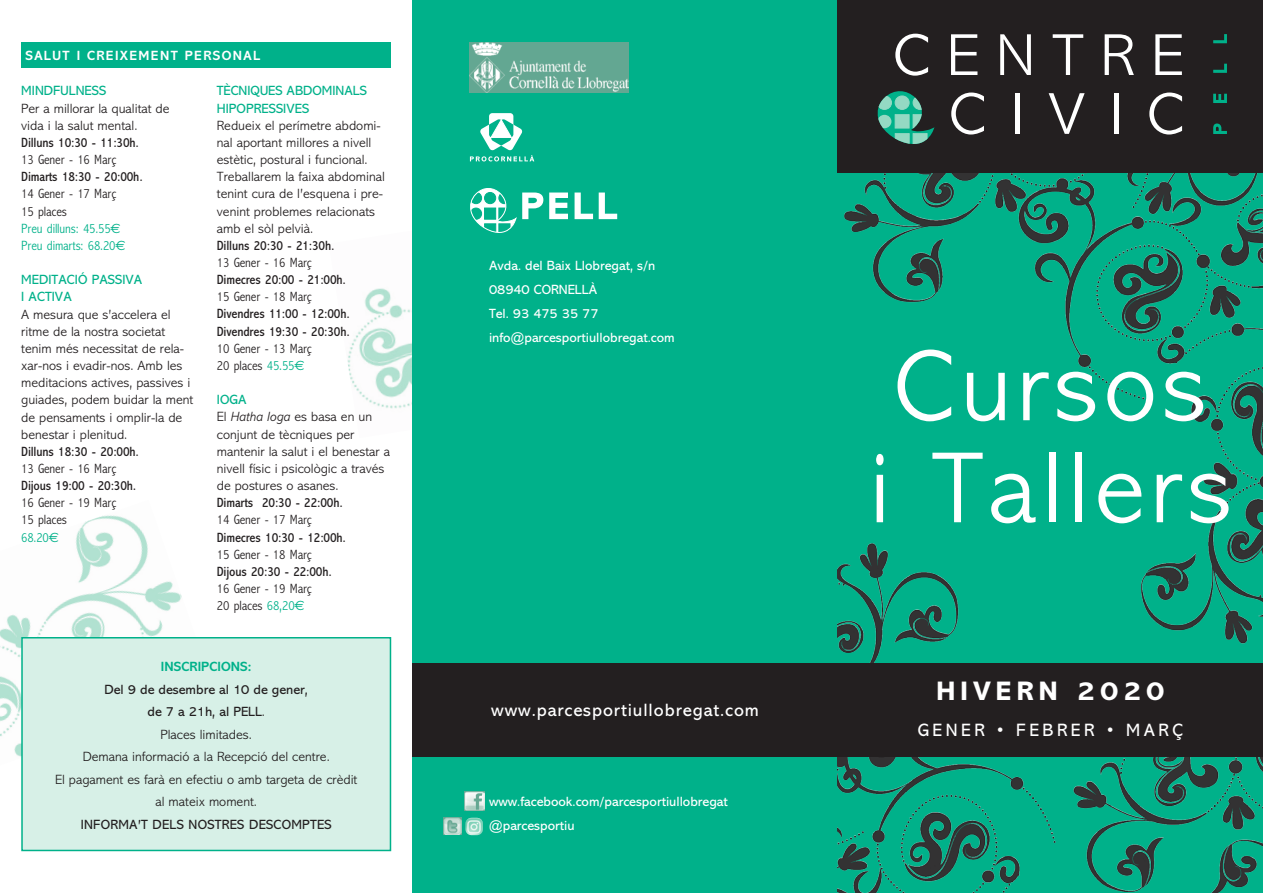
<style>
.page{position:relative;width:1263px;height:893px;background:#fff}
.page>*{position:absolute;margin:0;border:0;box-sizing:border-box;transform-origin:0 0}
.t1{font:300 102px "M Abadi";letter-spacing:.05em;color:#fff}
.t2{font:800 27px "M Abadi";letter-spacing:.2em;color:#fff}
.t3{font:18px "M Abadi";letter-spacing:.05em;color:#fff}
.t4{font:18px "M Abadi";letter-spacing:.2em;color:#fff}
.t5{font:300 13.5px/17.1px "M Abadi";color:#231f20}
.t6{font:condensed 13.5px "M Abadi";color:#231f20}
.t7{font:300 condensed 13.5px "M Abadi";color:#231f20}
.t8{font:13.5px "M Abadi";color:#fff}
.t9{font:13.5px "M Abadi";letter-spacing:.01em;color:#231f20}
.t10{font:13.5px/17.1px "M Abadi";letter-spacing:.005em;color:#00b18a}
.t11{font:300 condensed 13.5px "M Abadi";color:#00b18a}
.t12{font:700 13.5px "M Abadi";letter-spacing:.1em;color:#fff}
.t13{font:700 13.5px "M Abadi";letter-spacing:.005em;color:#00b18a}
.s1{font-family:"Euro Sans";font-weight:400;font-stretch:normal}
.s2{color:#00b18a}
.s3{font-family:"Euro Sans";font-weight:400;font-stretch:normal;color:#00b18a}
.s4{font-style:italic}
.s5{font-weight:300}
</style>
<div class="page">
<img style="left:0;top:515px;width:182px;height:242px">
<img style="left:347px;top:288px;width:65px;height:121px">
<div style="left:21px;top:42px;width:370px;height:26px;background:#00b18a"></div>
<div style="left:412px;top:0;width:851px;height:893px;background:#00b18a"></div>
<img style="left:838px;top:172px;width:425px;height:721px">
<div style="left:22px;top:638px;width:368px;height:212px;background:#d7f0e7"></div>
<div style="left:21px;top:637px;width:370px;height:214px;border:2px solid #00b18a"></div>
<div style="left:838px;top:0;width:425px;height:172px;background:#231f20"></div>
<div style="left:412px;top:663px;width:851px;height:94px;background:#231f20"></div>
<img style="left:470px;top:43px;width:158px;height:49px">
<svg style="left:549px;top:193px;width:19px;height:26px"></svg>
<svg style="left:574px;top:193px;width:19px;height:26px"></svg>
<svg style="left:599px;top:193px;width:18px;height:26px"></svg>
<svg style="left:470px;top:188px;width:73px;height:45px"></svg>
<div style="left:489px;top:113px;width:24px;height:24px;background:#fff;border-radius:3px"></div>
<svg style="left:470px;top:119px;width:64px;height:42px"></svg>
<svg style="left:951px;top:93px;width:33px;height:42px"></svg>
<hr style="left:1015px;top:93px;width:4px;height:41px;background:#fff">
<svg style="left:1049px;top:93px;width:36px;height:41px"></svg>
<hr style="left:1114px;top:93px;width:4px;height:41px;background:#fff">
<svg style="left:1149px;top:93px;width:33px;height:42px"></svg>
<svg style="left:895px;top:34px;width:33px;height:42px"></svg>
<svg style="left:951px;top:34px;width:26px;height:41px"></svg>
<svg style="left:1000px;top:34px;width:31px;height:41px"></svg>
<svg style="left:1053px;top:34px;width:30px;height:41px"></svg>
<svg style="left:1105px;top:34px;width:29px;height:41px"></svg>
<svg style="left:1155px;top:34px;width:27px;height:41px"></svg>
<svg style="left:877px;top:91px;width:57px;height:53px"></svg>
<svg style="left:877px;top:96px;width:14px;height:13px"></svg>
<div style="left:877px;top:96px;width:15px;height:14px;border:1px solid #94d9c3;border-radius:50%"></div>
<div style="left:895px;top:96px;width:14px;height:13px;background:#94d9c3;border-radius:50%"></div>
<div style="left:895px;top:96px;width:14px;height:14px;border:1px solid #94d9c3;border-radius:50%"></div>
<svg style="left:913px;top:96px;width:14px;height:13px"></svg>
<div style="left:913px;top:96px;width:14px;height:14px;border:1px solid #94d9c3;border-radius:50%"></div>
<svg style="left:913px;top:133px;width:14px;height:11px"></svg>
<svg style="left:877px;top:115px;width:14px;height:13px"></svg>
<svg style="left:913px;top:115px;width:14px;height:13px"></svg>
<svg style="left:895px;top:133px;width:14px;height:11px"></svg>
<div style="left:895px;top:115px;width:14px;height:13px;background:#94d9c3"></div>
<svg style="left:1213px;top:124px;width:14px;height:10px"></svg>
<svg style="left:1213px;top:94px;width:14px;height:9px"></svg>
<svg style="left:1213px;top:64px;width:14px;height:9px"></svg>
<svg style="left:1213px;top:34px;width:14px;height:9px"></svg>
<svg style="left:484px;top:791px;width:1px;height:20px"></svg>
<img style="left:465px;top:791px;width:19px;height:20px">
<img style="left:465px;top:818px;width:9px;height:17px">
<img style="left:443px;top:817px;width:19px;height:18px">
<p class="t12" style="left:26px;top:47px;width:236px">SALUT I CREIXEMENT PERSONAL</p>
<p class="t10" style="left:21px;top:82px;width:87px">MINDFULNESS</p>
<p class="t5" style="left:21px;top:100px;width:150px">Per a millorar la qualitat de vida i la salut mental.</p>
<p class="t6" style="left:21px;top:135px;width:119px">Dilluns 10:30 - 11:30h.</p>
<p class="t7" style="left:21px;top:152px;width:96px">13 Gener - 16 Març</p>
<p class="t6" style="left:21px;top:169px;width:123px">Dimarts 18:30 - 20:00h.</p>
<p class="t7" style="left:21px;top:186px;width:96px">14 Gener - 17 Març</p>
<p class="t7" style="left:21px;top:204px;width:47px">15 places</p>
<p class="t11" style="left:21px;top:221px;width:101px">Preu dilluns: 45.55<span class="s1">E</span></p>
<p class="t11" style="left:21px;top:238px;width:106px">Preu dimarts: 68.20<span class="s1">E</span></p>
<p class="t10" style="left:21px;top:271px;width:123px">MEDITACIÓ PASSIVA</p>
<p class="t10" style="left:21px;top:288px;width:52px">I ACTIVA</p>
<p class="t5" style="left:21px;top:306px;width:174px">A mesura que s’accelera el ritme de la nostra societat tenim més necessitat de rela&shy;xar-nos i evadir-nos. Amb les meditacions actives, passives i guiades, podem buidar la ment de pensaments i omplir-la de benestar i plenitud.</p>
<p class="t6" style="left:21px;top:444px;width:119px">Dilluns 18:30 - 20:00h.</p>
<p class="t7" style="left:21px;top:461px;width:96px">13 Gener - 16 Març</p>
<p class="t6" style="left:21px;top:478px;width:116px">Dijous 19:00 - 20:30h.</p>
<p class="t7" style="left:21px;top:495px;width:96px">16 Gener - 19 Març</p>
<p class="t7" style="left:21px;top:512px;width:47px">15 places</p>
<p class="t11" style="left:21px;top:530px;width:39px">68.20<span class="s1">E</span></p>
<p class="t10" style="left:217px;top:82px;width:152px">TÈCNIQUES ABDOMINALS<br>HIPOPRESSIVES</p>
<p class="t5" style="left:217px;top:117px;width:170px">Redueix el perímetre abdomi&shy;nal aportant millores a nivell estètic, postural i funcional.<br>Treballarem la faixa abdominal tenint cura de l’esquena i pre&shy;venint problemes relacionats amb el sòl pelvià.</p>
<p class="t6" style="left:217px;top:238px;width:119px">Dilluns 20:30 - 21:30h.</p>
<p class="t7" style="left:217px;top:255px;width:96px">13 Gener - 16 Març</p>
<p class="t6" style="left:217px;top:272px;width:130px">Dimecres 20:00 - 21:00h.</p>
<p class="t7" style="left:217px;top:289px;width:96px">15 Gener - 18 Març</p>
<p class="t6" style="left:217px;top:307px;width:134px">Divendres 11:00 - 12:00h.</p>
<p class="t6" style="left:217px;top:324px;width:134px">Divendres 19:30 - 20:30h.</p>
<p class="t7" style="left:217px;top:341px;width:96px">10 Gener - 13 Març</p>
<p class="t7" style="left:217px;top:358px;width:89px">20 places <span class="s2">45.55</span><span class="s3">E</span></p>
<p class="t10" style="left:217px;top:391px;width:31px">IOGA</p>
<p class="t5" style="left:217px;top:409px;width:175px">El <span class="s4">Hatha Ioga</span> es basa en un conjunt de tècniques per mantenir la salut i el benestar a nivell físic i psicològic a través de postures o asanes.</p>
<p class="t6" style="left:217px;top:495px;width:127px">Dimarts 20:30 - 22:00h.</p>
<p class="t7" style="left:217px;top:512px;width:96px">14 Gener - 17 Març</p>
<p class="t6" style="left:217px;top:530px;width:130px">Dimecres 10:30 - 12:00h.</p>
<p class="t7" style="left:217px;top:547px;width:96px">15 Gener - 18 Març</p>
<p class="t6" style="left:217px;top:564px;width:116px">Dijous 20:30 - 22:00h.</p>
<p class="t7" style="left:217px;top:581px;width:96px">16 Gener - 19 Març</p>
<p class="t7" style="left:217px;top:598px;width:89px">20 places <span class="s2">68,20</span><span class="s3">E</span></p>
<p class="t13" style="left:161px;top:659px;width:92px">INSCRIPCIONS:</p>
<p class="t9" style="left:105px;top:682px;width:205px">Del 9 de desembre al 10 de gener,</p>
<p class="t9" style="left:147px;top:704px;width:119px">de 7 a 21h, al PELL<span class="s5">.</span></p>
<p class="t5" style="left:161px;top:726px;width:93px">Places limitades.</p>
<p class="t5" style="left:83px;top:748px;width:249px">Demana informació a la Recepció del centre.</p>
<p class="t5" style="left:55px;top:771px;width:304px">El pagament es farà en efectiu o amb targeta de crèdit</p>
<p class="t5" style="left:155px;top:793px;width:103px">al mateix moment.</p>
<p class="t9" style="left:81px;top:817px;width:252px">INFORMA’T DELS NOSTRES DESCOMPTES</p>
<p class="t8" style="left:489px;top:258px;width:168px">Avda. del Baix Llobregat, s/n</p>
<p class="t8" style="left:489px;top:282px;width:110px">08940 CORNELLÀ</p>
<p class="t8" style="left:489px;top:306px;width:111px">Tel. 93 475 35 77</p>
<p class="t8" style="left:489px;top:330px;width:187px">info@parcesportiullobregat.com</p>
<p class="t3" style="left:491px;top:700px;width:269px">www.parcesportiullobregat.com</p>
<p class="t8" style="left:489px;top:794px;width:240px">www.facebook.com/parcesportiullobregat</p>
<p class="t8" style="left:489px;top:818px;width:87px">@parcesportiu</p>
<p class="t1" style="left:894px;top:331px;width:314px">Cursos</p>
<p class="t1" style="left:869px;top:433px;width:365px">i Tallers</p>
<p class="t2" style="left:936px;top:675px;width:229px">HIVERN 2020</p>
<p class="t4" style="left:918px;top:719px;width:267px">GENER • FEBRER • MARÇ</p>
</div>
